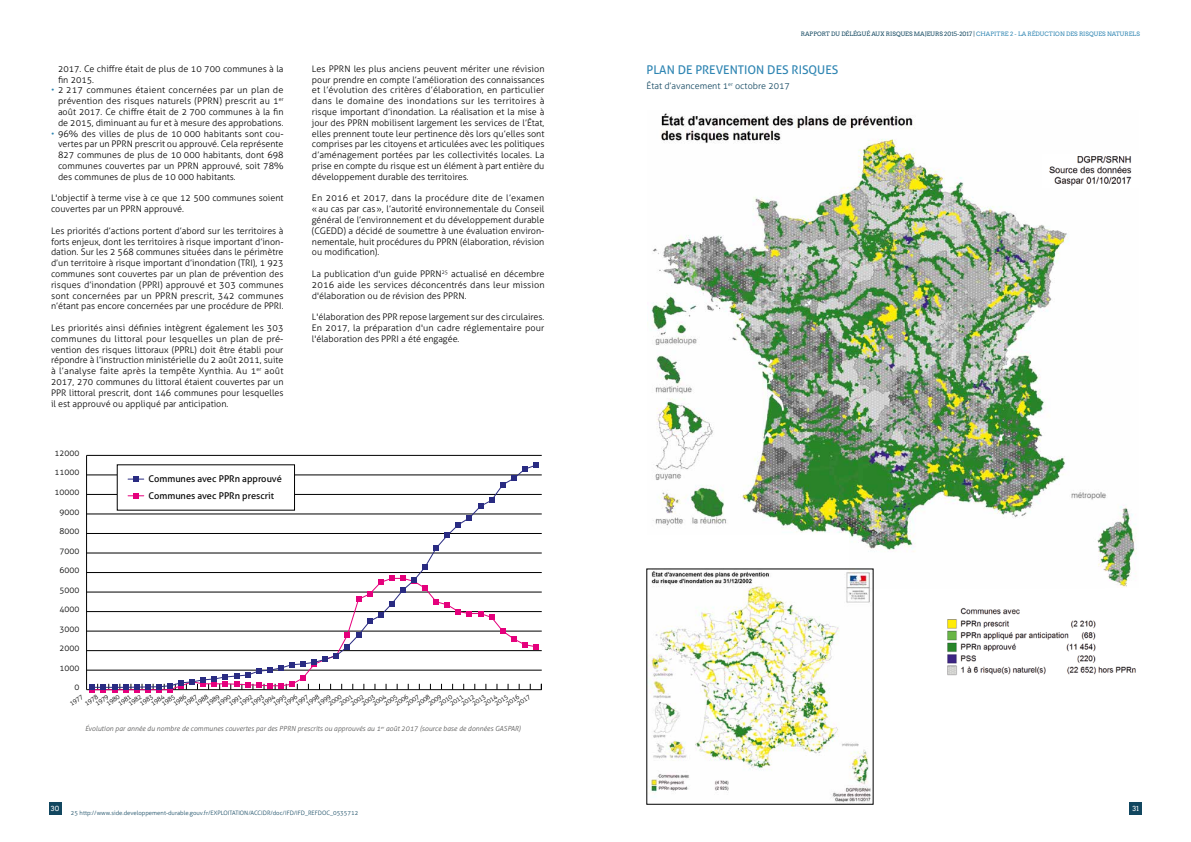
<style>
.page{position:relative;width:1191px;height:842px;background:#fff}
.page>*{position:absolute;margin:0;border:0;box-sizing:border-box;transform-origin:0 0}
.t1{font:12px "Aller";color:#3086b3}
.t2{font:9.3px "Aller";color:#000}
.t3{font:300 9px/10.8px "Aller";color:#000;text-align:justify}
.t4{font:300 9px "Aller";color:#124760}
.t5{font:300 8.3px "Aller";color:#000}
.t6{font:italic 300 7px "Aller";color:#565655}
.t7{font:7px "Arvo";color:#fff}
.t8{font:300 6.5px/8.2px "Aller";color:#000}
.t9{font:300 6px "Aller";color:#124760}
.t10{font:6px "Arvo";color:#124760}
.s1{color:#3086b3}
</style>
<div class="page">
<div style="left:1129px;top:802px;width:13px;height:13px;background:#124760"></div>
<img style="left:651px;top:113px;width:486px;height:476px">
<div style="left:646px;top:535px;width:203px;height:34px;background:#fff"></div>
<img style="left:1042px;top:154px;width:95px;height:34px">
<img style="left:947px;top:607px;width:189px;height:69px">
<div style="left:1106px;top:589px;width:34px;height:22px;background:#fff"></div>
<img style="left:648px;top:571px;width:223px;height:231px">
<div style="left:49px;top:802px;width:12px;height:13px;background:#124760"></div>
<hr style="left:87px;top:689px;width:454px;height:1px;background:#000">
<hr style="left:86px;top:455px;width:1px;height:235px;background:#000">
<hr style="left:87px;top:670px;width:455px;height:1px;background:#000">
<hr style="left:87px;top:650px;width:455px;height:1px;background:#000">
<hr style="left:87px;top:631px;width:455px;height:1px;background:#000">
<hr style="left:87px;top:611px;width:455px;height:1px;background:#000">
<hr style="left:87px;top:592px;width:455px;height:1px;background:#000">
<hr style="left:87px;top:572px;width:455px;height:1px;background:#000">
<hr style="left:87px;top:553px;width:455px;height:1px;background:#000">
<hr style="left:87px;top:533px;width:455px;height:1px;background:#000">
<hr style="left:87px;top:514px;width:455px;height:1px;background:#000">
<hr style="left:87px;top:494px;width:455px;height:1px;background:#000">
<hr style="left:87px;top:475px;width:455px;height:1px;background:#000">
<hr style="left:87px;top:455px;width:455px;height:1px;background:#000">
<svg style="left:90px;top:462px;width:452px;height:230px"></svg>
<p class="t3" style="left:58px;top:63px;width:227px">2017. Ce chiffre était de plus de 10 700 communes à la fin 2015.</p>
<p class="t3" style="left:58px;top:85px;width:227px;text-indent:-7px"><span class="s1">•</span> 2 217 communes étaient concernées par un plan de prévention des risques naturels (PPRN) prescrit au 1<sup>er </sup>août 2017. Ce chiffre était de 2 700 communes à la fin de 2015, diminuant au fur et à mesure des approbations.</p>
<p class="t3" style="left:58px;top:128px;width:227px;text-indent:-7px"><span class="s1">•</span> 96% des villes de plus de 10 000 habitants sont cou&shy;vertes par un PPRN prescrit ou approuvé. Cela représente 827 communes de plus de 10 000 habitants, dont 698 communes couvertes par un PPRN approuvé, soit 78% des communes de plus de 10 000 habitants.</p>
<p class="t3" style="left:51px;top:193px;width:234px">L'objectif à terme vise à ce que 12 500 communes soient couvertes par un PPRN approuvé.</p>
<p class="t3" style="left:51px;top:225px;width:234px">Les priorités d’actions portent d’abord sur les territoires à forts enjeux, dont les territoires à risque important d’inon&shy;dation. Sur les 2 568 communes situées dans le périmètre d’un territoire à risque important d’inondation (TRI), 1 923 communes sont couvertes par un plan de prévention des risques d’inondation (PPRI) approuvé et 303 communes sont concernées par un PPRN prescrit, 342 communes n’étant pas encore concernées par une procédure de PPRI.</p>
<p class="t3" style="left:51px;top:322px;width:234px">Les priorités ainsi définies intègrent également les 303 communes du littoral pour lesquelles un plan de pré&shy;vention des risques littoraux (PPRL) doit être établi pour répondre à l’instruction ministérielle du 2 août 2011, suite à l’analyse faite après la tempête Xynthia. Au 1<sup>er</sup> août 2017, 270 communes du littoral étaient couvertes par un PPR littoral prescrit, dont 146 communes pour lesquelles il est approuvé ou appliqué par anticipation.</p>
<p class="t5" style="left:54px;top:448px;width:26px">12000</p>
<p class="t5" style="left:54px;top:467px;width:26px">11000</p>
<p class="t5" style="left:54px;top:487px;width:26px">10000</p>
<p class="t5" style="left:59px;top:507px;width:21px">9000</p>
<p class="t5" style="left:59px;top:526px;width:21px">8000</p>
<p class="t5" style="left:59px;top:546px;width:21px">7000</p>
<p class="t5" style="left:59px;top:565px;width:21px">6000</p>
<p class="t5" style="left:59px;top:585px;width:21px">5000</p>
<p class="t5" style="left:59px;top:604px;width:21px">4000</p>
<p class="t5" style="left:59px;top:624px;width:21px">3000</p>
<p class="t5" style="left:59px;top:643px;width:21px">2000</p>
<p class="t5" style="left:59px;top:663px;width:21px">1000</p>
<p class="t5" style="left:74px;top:682px;width:6px">0</p>
<p class="t2" style="left:149px;top:473px;width:135px">Communes avec PPRn approuvé</p>
<p class="t2" style="left:149px;top:490px;width:127px">Communes avec PPRn prescrit</p>
<p class="t3" style="left:312px;top:63px;width:234px">Les PPRN les plus anciens peuvent mériter une révision pour prendre en compte l’amélioration des connaissances et l’évolution des critères d’élaboration, en particulier dans le domaine des inondations sur les territoires à risque important d’inondation. La réalisation et la mise à jour des PPRN mobilisent largement les services de l’État, elles prennent toute leur pertinence dès lors qu’elles sont comprises par les citoyens et articulées avec les politiques d’aménagement portées par les collectivités locales. La prise en compte du risque est un élément à part entière du développement durable des territoires.</p>
<p class="t3" style="left:312px;top:193px;width:234px">En 2016 et 2017, dans la procédure dite de l’examen «au cas par cas», l’autorité environnementale du Conseil général de l’environnement et du développement durable (CGEDD) a décidé de soumettre à une évaluation environ&shy;nementale, huit procédures du PPRN (élaboration, révision ou modification).</p>
<p class="t3" style="left:312px;top:268px;width:234px">La publication d'un guide PPRN<sup>25</sup> actualisé en décembre 2016 aide les services déconcentrés dans leur mission d'élaboration ou de révision des PPRN.</p>
<p class="t3" style="left:312px;top:312px;width:234px">L'élaboration des PPR repose largement sur des circulaires.<br>En 2017, la préparation d'un cadre réglementaire pour l'élaboration des PPRI a été engagée.</p>
<p class="t8" style="left:282px;top:700px;width:16px;rotate:-33deg">1996</p>
<p class="t8" style="left:171px;top:700px;width:16px;rotate:-33deg">1986</p>
<p class="t8" style="left:393px;top:700px;width:16px;rotate:-33deg">2006</p>
<p class="t8" style="left:504px;top:700px;width:16px;rotate:-33deg">2016</p>
<p class="t8" style="left:415px;top:700px;width:16px;rotate:-33deg">2008</p>
<p class="t8" style="left:193px;top:700px;width:16px;rotate:-33deg">1988</p>
<p class="t8" style="left:304px;top:700px;width:16px;rotate:-33deg">1998</p>
<p class="t8" style="left:79px;top:693px;width:16px;text-indent:-13px;rotate:-33deg">1977<br>1978</p>
<p class="t8" style="left:260px;top:700px;width:16px;rotate:-33deg">1994</p>
<p class="t8" style="left:371px;top:700px;width:16px;rotate:-33deg">2004</p>
<p class="t8" style="left:482px;top:700px;width:16px;rotate:-33deg">2014</p>
<p class="t8" style="left:149px;top:700px;width:16px;rotate:-33deg">1984</p>
<p class="t8" style="left:216px;top:700px;width:16px;rotate:-33deg">1990</p>
<p class="t8" style="left:437px;top:700px;width:16px;rotate:-33deg">2010</p>
<p class="t8" style="left:327px;top:700px;width:16px;rotate:-33deg">2000</p>
<p class="t8" style="left:105px;top:700px;width:16px;rotate:-33deg">1980</p>
<p class="t8" style="left:426px;top:700px;width:16px;rotate:-33deg">2009</p>
<p class="t8" style="left:205px;top:700px;width:16px;rotate:-33deg">1989</p>
<p class="t8" style="left:316px;top:700px;width:16px;rotate:-33deg">1999</p>
<p class="t8" style="left:94px;top:700px;width:16px;rotate:-33deg">1979</p>
<p class="t8" style="left:293px;top:700px;width:16px;rotate:-33deg">1997</p>
<p class="t8" style="left:182px;top:700px;width:16px;rotate:-33deg">1987</p>
<p class="t8" style="left:404px;top:700px;width:16px;rotate:-33deg">2007</p>
<p class="t8" style="left:515px;top:700px;width:16px;rotate:-33deg">2017</p>
<p class="t8" style="left:227px;top:700px;width:16px;rotate:-33deg">1991</p>
<p class="t8" style="left:448px;top:700px;width:16px;rotate:-33deg">2011</p>
<p class="t8" style="left:338px;top:700px;width:16px;rotate:-33deg">2001</p>
<p class="t8" style="left:116px;top:700px;width:16px;rotate:-33deg">1981</p>
<p class="t8" style="left:238px;top:700px;width:16px;rotate:-33deg">1992</p>
<p class="t8" style="left:460px;top:700px;width:16px;rotate:-33deg">2012</p>
<p class="t8" style="left:349px;top:700px;width:16px;rotate:-33deg">2002</p>
<p class="t8" style="left:127px;top:700px;width:16px;rotate:-33deg">1982</p>
<p class="t8" style="left:249px;top:700px;width:16px;rotate:-33deg">1993</p>
<p class="t8" style="left:360px;top:700px;width:16px;rotate:-33deg">2003</p>
<p class="t8" style="left:271px;top:700px;width:16px;rotate:-33deg">1995</p>
<p class="t8" style="left:470px;top:700px;width:16px;rotate:-33deg">2013</p>
<p class="t8" style="left:138px;top:700px;width:16px;rotate:-33deg">1983</p>
<p class="t8" style="left:382px;top:700px;width:16px;rotate:-33deg">2005</p>
<p class="t8" style="left:160px;top:700px;width:16px;rotate:-33deg">1985</p>
<p class="t8" style="left:493px;top:700px;width:16px;rotate:-33deg">2015</p>
<p class="t6" style="left:85px;top:724px;width:437px">Évolution par année du nombre de communes couvertes par des PPRN prescrits ou approuvés au 1<sup>er</sup> août 2017 (source base de données GASPAR)</p>
<p class="t7" style="left:51px;top:805px;width:10px">30</p>
<p class="t9" style="left:71px;top:809px;width:289px">25 http://www.side.developpement-durable.gouv.fr/EXPLOITATION/ACCIDR/doc/IFD/IFD_REFDOC_0535712</p>
<p class="t10" style="left:801px;top:30px;width:341px">RAPPORT DU DÉLÉGUÉ AUX RISQUES MAJEURS 2015-2017 | <span class="s1">CHAPITRE 2 - LA RÉDUCTION DES RISQUES NATURELS</span></p>
<h1 class="t1" style="left:646px;top:62px;width:193px">PLAN DE PREVENTION DES RISQU ES</h1>
<p class="t4" style="left:646px;top:81px;width:145px">État d’avancement 1<sup>er</sup> octobre 2017</p>
<p class="t7" style="left:1132px;top:805px;width:8px">31</p>
</div>
